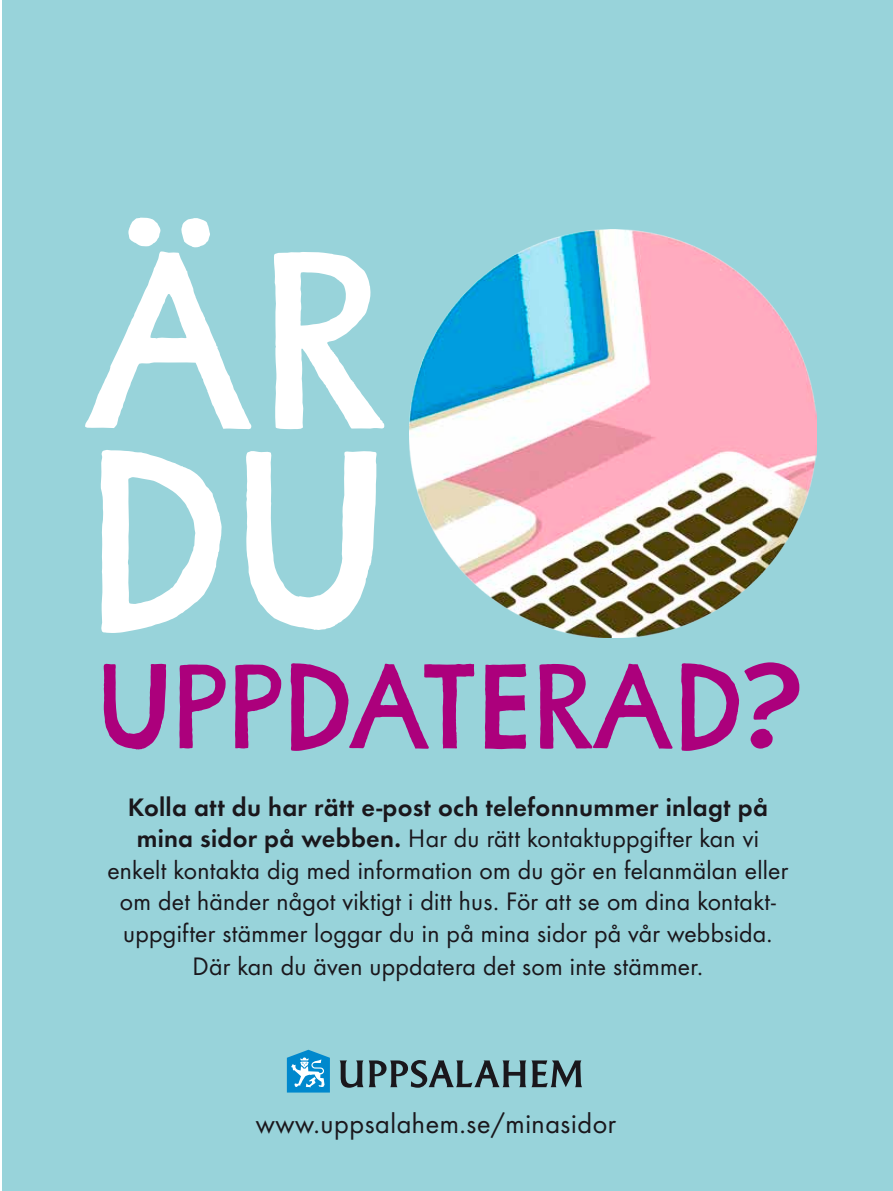
<style>
.page{position:relative;width:893px;height:1191px;background:#fff}
.page>*{position:absolute;margin:0;border:0;box-sizing:border-box;transform-origin:0 0}
.t1{font:500 250.35px/199.4px "Tapscott";color:#fff}
.t2{font:500 119.85px "Tapscott";color:#ac007c}
.t3{font:28.65px "Futura Boo";letter-spacing:.02em;color:#1a171c}
.t4{font:26.25px/32px "Futura Boo";letter-spacing:.01em;color:#1a171c;text-align:center}
.t5{font:26.25px "Futura Dem";letter-spacing:.01em;color:#1a171c}
.s1{font-family:"Futura Dem"}
</style>
<div class="page">
<div style="left:2px;top:0;width:891px;height:1191px;background:#98d3da"></div>
<svg style="left:340px;top:1060px;width:242px;height:27px"></svg>
<svg style="left:287px;top:1049px;width:43px;height:43px;background:#42a7d8"></svg>
<img style="left:409px;top:229px;width:408px;height:408px">
<h1 class="t1" style="left:84px;top:248px;width:305px">ÄR<br>DU</h1>
<h2 class="t2" style="left:98px;top:632px;width:704px">UPPDAteRAD?</h2>
<p class="t5" style="left:128px;top:791px;width:642px">Kolla att du har rätt e-post och telefonnummer inlagt på</p>
<p class="t4" style="left:107px;top:822px;width:682px"><span class="s1">mina sidor på webben.</span> Har du rätt kontaktuppgifter kan vi enkelt kontakta dig med information om du gör en felanmälan eller om det händer något viktigt i ditt hus. För att se om dina kontakt&shy;uppgifter stämmer loggar du in på mina sidor på vår webbsida.<br>Där kan du även uppdatera det som inte stämmer.</p>
<p class="t3" style="left:256px;top:1106px;width:362px">www.uppsalahem.se/minasidor</p>
</div>
